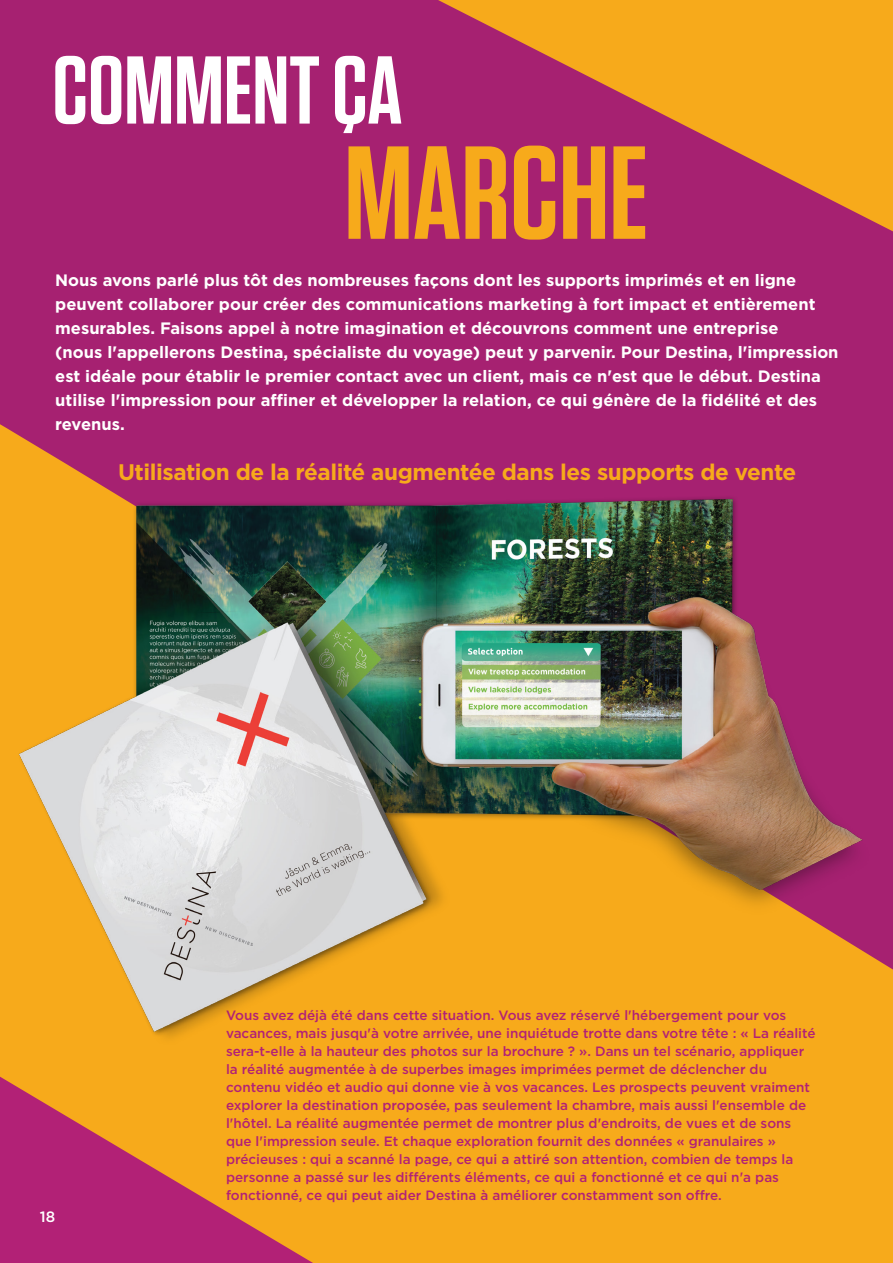
<style>
.page{position:relative;width:893px;height:1263px;background:#fff}
.page>*{position:absolute;margin:0;border:0;box-sizing:border-box;transform-origin:0 0}
.t1{font:600 132px "Tungsten";color:#f7aa1b}
.t2{font:600 96px "Tungsten";color:#fff}
.t3{font:700 22.5px "Gotham";letter-spacing:-.02em;color:#f7aa1b}
.t4{font:700 16.5px/24px "Gotham";color:#fff}
.t5{font:500 15px "Gotham";color:#fff}
.t6{font:500 13.5px/18px "Gotham";color:#b22176}
</style>
<div class="page">
<div style="left:0;top:1067px;width:893px;height:196px;background:#f7aa1b"></div>
<div style="left:0;top:0;width:893px;height:492px;background:#a62171"></div>
<svg style="left:0;top:1077px;width:313px;height:186px;background:#d46548"></svg>
<img style="left:0;top:492px;width:893px;height:575px">
<svg style="left:438px;top:0;width:455px;height:231px;background:#cd6347"></svg>
<p class="t2" style="left:52px;top:40px;width:352px">COMMENT ÇA</p>
<p class="t1" style="left:344px;top:123px;width:306px">MARCHE</p>
<p class="t4" style="left:55px;top:268px;width:785px">Nous avons parlé plus tôt des nombreuses façons dont les supports imprimés et en ligne peuvent collaborer pour créer des communications marketing à fort impact et entièrement mesurables. Faisons appel à notre imagination et découvrons comment une entreprise<br>(nous l'appellerons Destina, spécialiste du voyage) peut y parvenir. Pour Destina, l'impression est idéale pour établir le premier contact avec un client, mais ce n'est que le début. Destina utilise l'impression pour affiner et développer la relation, ce qui génère de la fidélité et des revenus.</p>
<p class="t3" style="left:118px;top:458px;width:680px">Utilisation de la réalité augmentée dans les supports de vente</p>
<p class="t5" style="left:40px;top:1207px;width:17px">18</p>
<p class="t6" style="left:226px;top:1006px;width:591px">Vous avez déjà été dans cette situation. Vous avez réservé l'hébergement pour vos vacances, mais jusqu'à votre arrivée, une inquiétude trotte dans votre tête : « La réalité sera-t-elle à la hauteur des photos sur la brochure ? ». Dans un tel scénario, appliquer la réalité augmentée à de superbes images imprimées permet de déclencher du contenu vidéo et audio qui donne vie à vos vacances. Les prospects peuvent vraiment explorer la destination proposée, pas seulement la chambre, mais aussi l'ensemble de l'hôtel. La réalité augmentée permet de montrer plus d'endroits, de vues et de sons que l'impression seule. Et chaque exploration fournit des données « granulaires » précieuses : qui a scanné la page, ce qui a attiré son attention, combien de temps la personne a passé sur les différents éléments, ce qui a fonctionné et ce qui n'a pas fonctionné, ce qui peut aider Destina à améliorer constamment son offre.</p>
</div>
